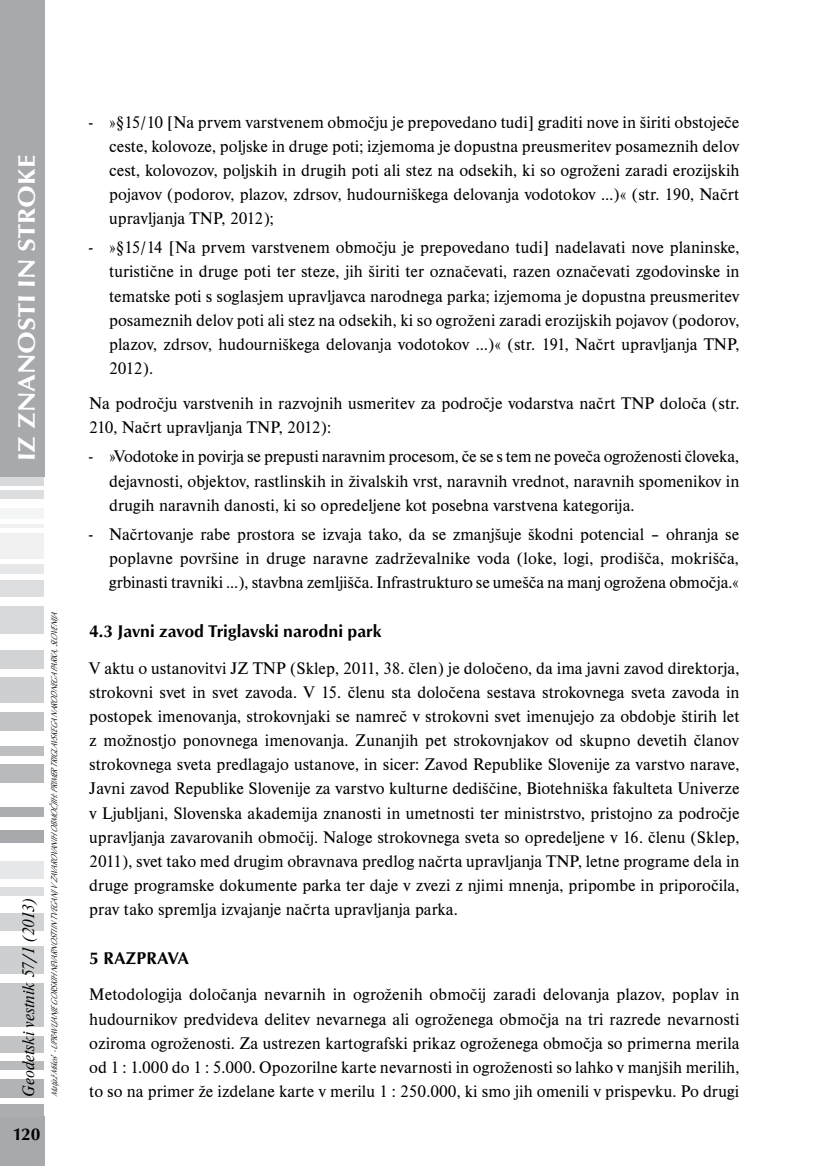
<style>
.page{position:relative;width:819px;height:1166px;background:#fff}
.page>*{position:absolute;margin:0;border:0;box-sizing:border-box;transform-origin:0 0}
.t1{font:500 24.5px "Optus TEE";color:#fff;scale:1.1 1}
.t2{font:17.5px/24.2px "Nimbus Rom DEE";color:#000;text-align:justify}
.t3{font:500 17.5px "Optus TEE";color:#000}
.t4{font:italic 17.5px "Nimbus Rom DEE";letter-spacing:-.015em;color:#000}
.t5{font:italic 8.75px "Optus TEE";color:#000;scale:.8 1}
</style>
<div class="page">
<div style="left:0;top:1116px;width:44px;height:50px;background:#a7a9ac"></div>
<div style="left:0;top:581px;width:44px;height:16px;background:#dcddde"></div>
<div style="left:0;top:607px;width:44px;height:27px;background:#d7d9da"></div>
<div style="left:0;top:650px;width:44px;height:18px;background:#d1d3d4"></div>
<div style="left:0;top:677px;width:44px;height:26px;background:#cdcfd0"></div>
<div style="left:0;top:712px;width:44px;height:18px;background:#c2c4c6"></div>
<div style="left:0;top:746px;width:44px;height:9px;background:#bcbec0"></div>
<div style="left:0;top:764px;width:44px;height:19px;background:#b8babc"></div>
<div style="left:0;top:807px;width:44px;height:10px;background:#abadb0"></div>
<div style="left:0;top:830px;width:44px;height:12px;background:#a7a9ac"></div>
<div style="left:0;top:861px;width:44px;height:17px;background:#e6e7e8"></div>
<div style="left:0;top:888px;width:44px;height:8px;background:#dcddde"></div>
<div style="left:0;top:913px;width:44px;height:17px;background:#d1d3d4"></div>
<div style="left:0;top:946px;width:44px;height:28px;background:#cdcfd0"></div>
<div style="left:0;top:983px;width:44px;height:44px;background:#c7c8ca"></div>
<div style="left:0;top:1036px;width:44px;height:16px;background:#c2c4c6"></div>
<div style="left:0;top:1061px;width:44px;height:9px;background:#b8babc"></div>
<div style="left:0;top:1079px;width:44px;height:18px;background:#b1b4b6"></div>
<div style="left:0;top:1104px;width:44px;height:12px;background:#abadb0"></div>
<div style="left:0;top:477px;width:44px;height:9px;background:#d7d9da"></div>
<div style="left:0;top:490px;width:44px;height:9px;background:#dcddde"></div>
<div style="left:0;top:508px;width:44px;height:10px;background:#f4f5f5"></div>
<div style="left:0;top:533px;width:44px;height:26px;background:#f1f1f2"></div>
<div style="left:0;top:564px;width:44px;height:10px;background:#e6e7e8"></div>
<hr style="left:0;top:524px;width:44px;height:4px;background:#f1f1f2">
<div style="left:0;top:0;width:44px;height:477px;background:#a7a9ac"></div>
<h1 class="t1" style="left:12px;top:461px;width:280px;rotate:-90deg">IZ ZNANOSTI IN STROKE</h1>
<p class="t4" style="left:19px;top:1096px;width:200px;rotate:-90deg">Geodetski vestnik 57/1 (2013)</p>
<p class="t5" style="left:49px;top:811px;width:256px;rotate:-90deg">ČJIH:PRIMERTRIGLAVSKEGANARODNEGAPARKA,SLOVENIJA</p>
<p class="t5" style="left:49px;top:1097px;width:367px;rotate:-90deg">MatjažMikoš-UPRAVLJANJEGORSKIHNEVARNOSTIINTVEGANJVZAVAROVANIHOBMO</p>
<p class="t3" style="left:13px;top:1123px;width:29px">120</p>
<p class="t2" style="left:109px;top:110px;width:632px;text-indent:-20px">- »§15/10 [Na prvem varstvenem območju je prepovedano tudi] graditi nove in širiti obstoječe ceste, kolovoze, poljske in druge poti; izjemoma je dopustna preusmeritev posameznih delov cest, kolovozov, poljskih in drugih poti ali stez na odsekih, ki so ogroženi zaradi erozijskih pojavov (podorov, plazov, zdrsov, hudourniškega delovanja vodotokov …)« (str. 190, Načrt upravljanja TNP, 2012);</p>
<p class="t2" style="left:109px;top:236px;width:632px;text-indent:-20px">- »§15/14 [Na prvem varstvenem območju je prepovedano tudi] nadelavati nove planinske, turistične in druge poti ter steze, jih širiti ter označevati, razen označevati zgodovinske in tematske poti s soglasjem upravljavca narodnega parka; izjemoma je dopustna preusmeritev posameznih delov poti ali stez na odsekih, ki so ogroženi zaradi erozijskih pojavov (podorov, plazov, zdrsov, hudourniškega delovanja vodotokov …)« (str. 191, Načrt upravljanja TNP, 2012).</p>
<p class="t2" style="left:89px;top:391px;width:651px">Na področju varstvenih in razvojnih usmeritev za področje vodarstva načrt TNP določa (str.<br>210, Načrt upravljanja TNP, 2012):</p>
<p class="t2" style="left:109px;top:445px;width:631px;text-indent:-20px">- »Vodotoke in povirja se prepusti naravnim procesom, če se s tem ne poveča ogroženosti človeka, dejavnosti, objektov, rastlinskih in živalskih vrst, naravnih vrednot, naravnih spomenikov in drugih naravnih danosti, ki so opredeljene kot posebna varstvena kategorija.</p>
<p class="t2" style="left:109px;top:522px;width:631px;text-indent:-20px">- Načrtovanje rabe prostora se izvaja tako, da se zmanjšuje škodni potencial – ohranja se poplavne površine in druge naravne zadrževalnike voda (loke, logi, prodišča, mokrišča, grbinasti travniki ...), stavbna zemljišča. Infrastrukturo se umešča na manj ogrožena območja.«</p>
<p class="t3" style="left:89px;top:620px;width:294px">4.3 Javni zavod Triglavski narodni park</p>
<p class="t2" style="left:89px;top:656px;width:651px">V aktu o ustanovitvi JZ TNP (Sklep, 2011, 38. člen) je določeno, da ima javni zavod direktorja, strokovni svet in svet zavoda. V 15. členu sta določena sestava strokovnega sveta zavoda in postopek imenovanja, strokovnjaki se namreč v strokovni svet imenujejo za obdobje štirih let z možnostjo ponovnega imenovanja. Zunanjih pet strokovnjakov od skupno devetih članov strokovnega sveta predlagajo ustanove, in sicer: Zavod Republike Slovenije za varstvo narave, Javni zavod Republike Slovenije za varstvo kulturne dediščine, Biotehniška fakulteta Univerze v Ljubljani, Slovenska akademija znanosti in umetnosti ter ministrstvo, pristojno za področje upravljanja zavarovanih območij. Naloge strokovnega sveta so opredeljene v 16. členu (Sklep, 2011), svet tako med drugim obravnava predlog načrta upravljanja TNP, letne programe dela in druge programske dokumente parka ter daje v zvezi z njimi mnenja, pripombe in priporočila, prav tako spremlja izvajanje načrta upravljanja parka.</p>
<p class="t3" style="left:89px;top:947px;width:101px">5 RAZ PRAVA</p>
<p class="t2" style="left:89px;top:983px;width:651px">Metodologija določanja nevarnih in ogroženih območij zaradi delovanja plazov, poplav in hudournikov predvideva delitev nevarnega ali ogroženega območja na tri razrede nevarnosti oziroma ogroženosti. Za ustrezen kartografski prikaz ogroženega območja so primerna merila od 1 : 1.000 do 1 : 5.000. Opozorilne karte nevarnosti in ogroženosti so lahko v manjših merilih,</p>
<p class="t2" style="left:89px;top:1079px;width:651px">to so na primer že izdelane karte v merilu 1 : 250.000, ki smo jih omenili v prispevku. Po drugi</p>
</div>
